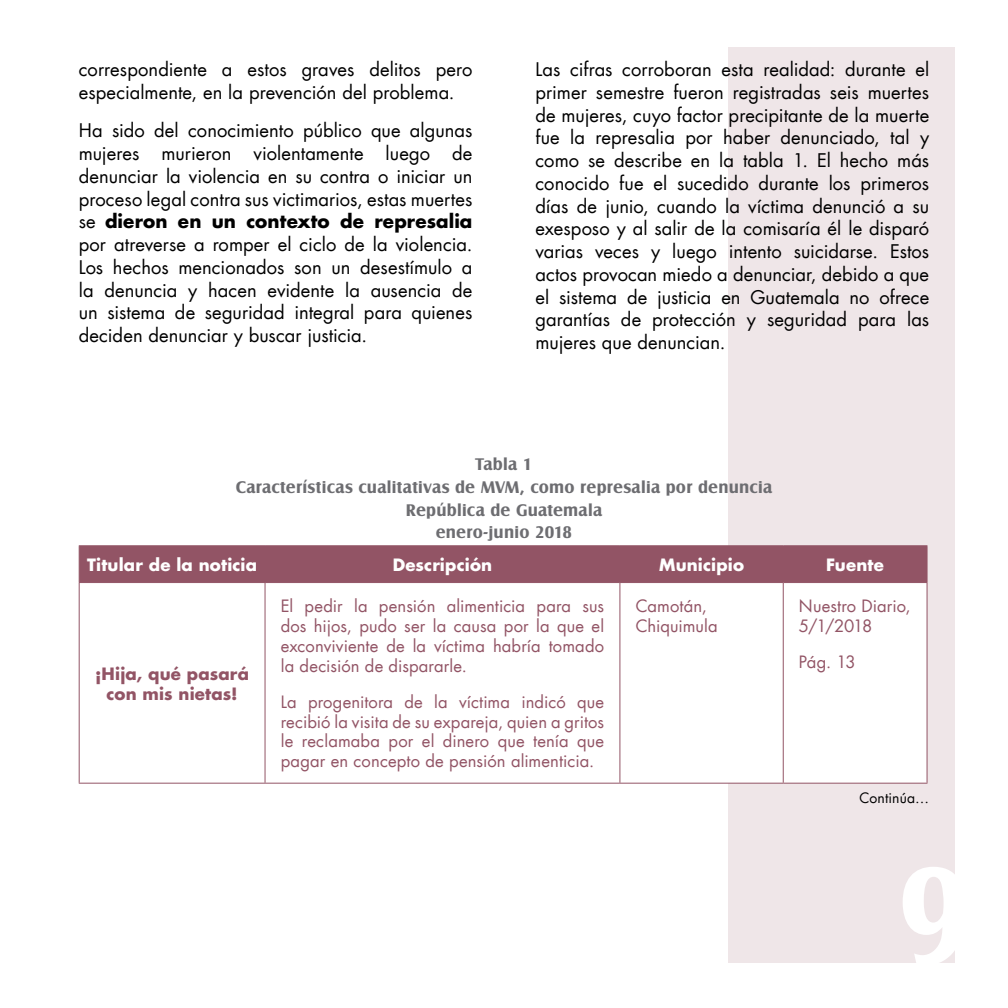
<style>
.page{position:relative;width:1008px;height:1008px;background:#fff}
.page>*{position:absolute;margin:0;border:0;box-sizing:border-box;transform-origin:0 0}
.t1{font:700 143.5px "Castle T";color:#fff;scale:.95 1}
.t2{font:18.38px/22.8px "Futura LT";letter-spacing:.005em;color:#000;text-align:justify}
.t3{font:700 17.5px/22.8px "Castle T";letter-spacing:.015em;color:#6d6d71;text-align:center}
.t4{font:16.62px/19.9px "Futura LT";letter-spacing:.005em;color:#925465;text-align:justify}
.t5{font:700 16.62px "Futura LT";letter-spacing:.01em;color:#fff}
.t6{font:700 16.62px/19.9px "Futura LT";letter-spacing:.01em;color:#925465;text-align:center}
.t7{font:14px "Futura LT";letter-spacing:.01em;color:#000}
.s1{font-weight:700}
</style>
<div class="page">
<div style="left:728px;top:47px;width:226px;height:915px;background:#efe6e8"></div>
<div style="left:80px;top:546px;width:847px;height:36px;background:#925465"></div>
<svg style="left:80px;top:583px;width:847px;height:200px"></svg>
<hr style="left:79px;top:583px;width:1px;height:200px;background:#925465">
<hr style="left:265px;top:583px;width:1px;height:200px;background:#925465">
<hr style="left:619px;top:583px;width:1px;height:200px;background:#925465">
<hr style="left:783px;top:583px;width:1px;height:200px;background:#925465">
<hr style="left:927px;top:583px;width:1px;height:200px;background:#925465">
<hr style="left:79px;top:783px;width:186px;height:1px;background:#925465">
<hr style="left:265px;top:783px;width:355px;height:1px;background:#925465">
<hr style="left:620px;top:783px;width:163px;height:1px;background:#925465">
<hr style="left:783px;top:783px;width:144px;height:1px;background:#925465">
<hr style="left:79px;top:545px;width:186px;height:1px;background:#925465">
<hr style="left:79px;top:546px;width:1px;height:36px;background:#925465">
<hr style="left:265px;top:545px;width:355px;height:1px;background:#925465">
<hr style="left:265px;top:546px;width:1px;height:36px;background:#925465">
<hr style="left:620px;top:545px;width:163px;height:1px;background:#925465">
<hr style="left:619px;top:546px;width:1px;height:36px;background:#925465">
<hr style="left:783px;top:545px;width:144px;height:1px;background:#925465">
<hr style="left:783px;top:546px;width:1px;height:36px;background:#925465">
<hr style="left:927px;top:546px;width:1px;height:36px;background:#925465">
<hr style="left:79px;top:582px;width:186px;height:1px;background:#925465">
<hr style="left:265px;top:582px;width:355px;height:1px;background:#925465">
<hr style="left:620px;top:582px;width:163px;height:1px;background:#925465">
<hr style="left:783px;top:582px;width:144px;height:1px;background:#925465">
<p class="t2" style="left:79px;top:58px;width:395px">correspondiente a estos graves delitos pero especialmente, en la prevención del problema.</p>
<p class="t2" style="left:79px;top:120px;width:395px">Ha sido del conocimiento público que algunas mujeres murieron violentamente luego de denunciar la violencia en su contra o iniciar un proceso legal contra sus victimarios, estas muertes se <span class="s1">dieron en un contexto de represalia </span>por atreverse a romper el ciclo de la violencia.<br>Los hechos mencionados son un desestímulo a la denuncia y hacen evidente la ausencia de un sistema de seguridad integral para quienes deciden denunciar y buscar justicia.</p>
<p class="t2" style="left:535px;top:58px;width:395px">Las cifras corroboran esta realidad: durante el primer semestre fueron registradas seis muertes de mujeres, cuyo factor precipitante de la muerte fue la represalia por haber denunciado, tal y como se describe en la tabla 1. El hecho más conocido fue el sucedido durante los primeros días de junio, cuando la víctima denunció a su exesposo y al salir de la comisaría él le disparó varias veces y luego intento suicidarse. Estos actos provocan miedo a denunciar, debido a que el sistema de justicia en Guatemala no ofrece garantías de protección y seguridad para las mujeres que denuncian.</p>
<p class="t3" style="left:236px;top:453px;width:538px">Tabla 1<br>Características cualitativas de MVM, como represalia por denuncia<br>República de Guatemala<br>enero-junio 2018</p>
<p class="t5" style="left:87px;top:554px;width:172px">Titular de la noticia</p>
<p class="t5" style="left:393px;top:554px;width:101px">Descripción</p>
<p class="t5" style="left:659px;top:554px;width:86px">Municipio</p>
<p class="t5" style="left:826px;top:554px;width:59px">Fuente</p>
<p class="t6" style="left:95px;top:663px;width:155px">¡Hija, qué pasará con mis nietas!</p>
<p class="t4" style="left:281px;top:596px;width:325px">El pedir la pensión alimenticia para sus dos hijos, pudo ser la causa por la que el exconviviente de la víctima habría tomado la decisión de dispararle.</p>
<p class="t4" style="left:281px;top:692px;width:325px">La progenitora de la víctima indicó que recibió la visita de su expareja, quien a gritos le reclamaba por el dinero que tenía que pagar en concepto de pensión alimenticia.</p>
<p class="t4" style="left:636px;top:596px;width:83px">Camotán,<br>Chiquimula</p>
<p class="t4" style="left:799px;top:596px;width:113px">Nuestro Diario,<br>5/1/2018</p>
<p class="t4" style="left:799px;top:652px;width:58px">Pág. 13</p>
<p class="t7" style="left:859px;top:789px;width:71px">Continúa…</p>
<h1 class="t1" style="left:897px;top:834px;width:80px">9</h1>
</div>
